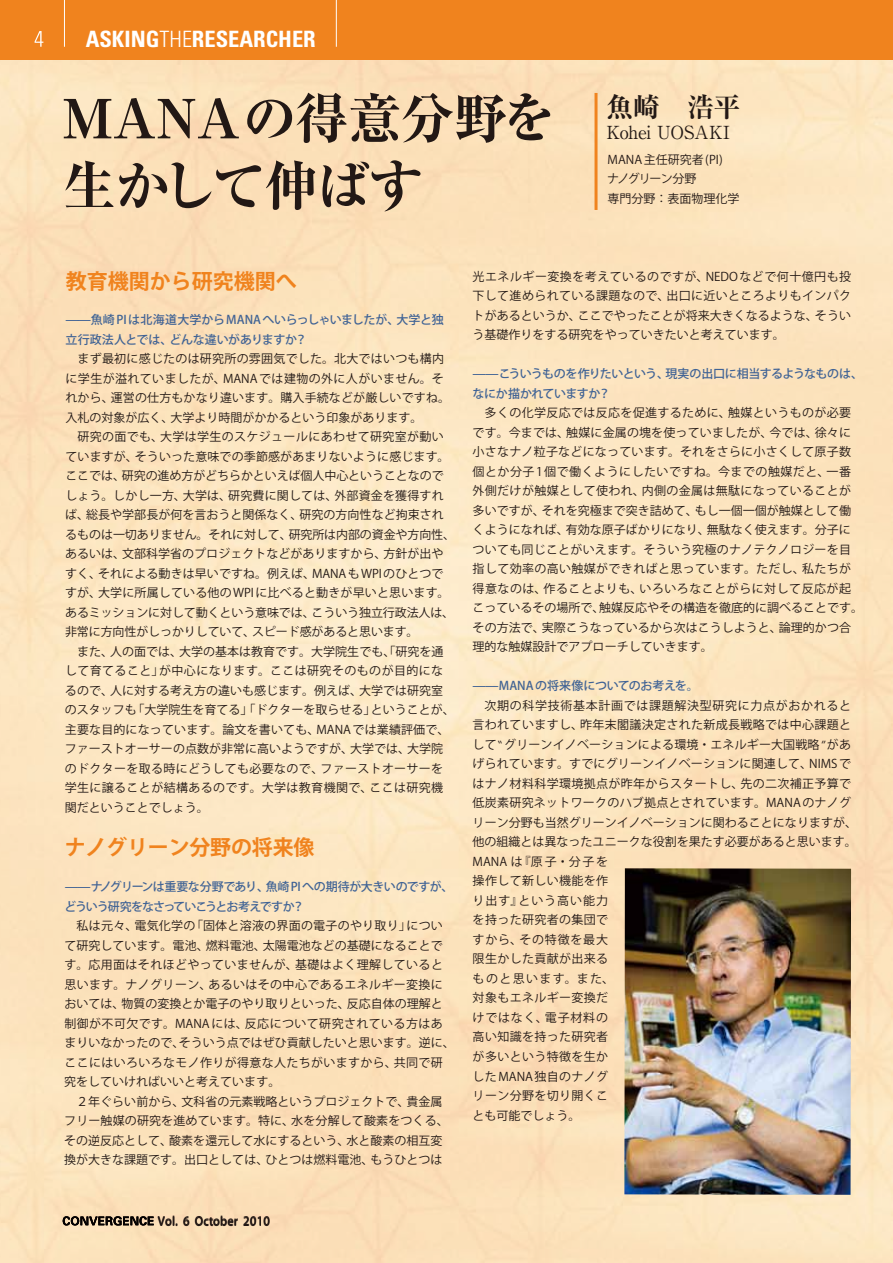
<style>
.page{position:relative;width:893px;height:1263px;background:#fff}
.page>*{position:absolute;margin:0;border:0;box-sizing:border-box;transform-origin:0 0}
.t1{font:700 expanded 54px/67.5px "Ryumin Pro";letter-spacing:-.02em;color:#221815}
.t2{font:700 expanded 27px "Ryumin Pro";color:#221815}
.t3{font:700 condensed 22.5px "Univers LT";color:#fff}
.t4{font:700 21px "Koz Go Pro";letter-spacing:-.01em;color:#f0831e}
.t5{font:18px "Ryumin Pr 5";letter-spacing:-.02em;color:#221815}
.t6{font:12px/19.5px "Koz Go Pro";letter-spacing:.01em;color:#221815}
.t7{font:12px "Koz Go Pro";letter-spacing:.03em;color:#221815}
.t8{font:12px "Koz Go Pro";letter-spacing:-.01em;color:#221815}
.t9{font:12px "Koz Go Pro";letter-spacing:.035em;color:#221815}
.t10{font:500 12px "Koz Go Pro";letter-spacing:-.035em;color:#406395}
.t11{font:12px "Koz Go Pro";letter-spacing:.04em;color:#221815}
.t12{font:500 12px "Koz Go Pro";color:#406395}
.t13{font:12px "Koz Go Pro";letter-spacing:.055em;color:#221815}
.t14{font:500 12px "Koz Go Pro";letter-spacing:-.08em;color:#406395}
.t15{font:12px "Koz Go Pro";letter-spacing:.065em;color:#221815}
.t16{font:500 12px "Koz Go Pro";letter-spacing:-.015em;color:#406395}
.t17{font:12px "Koz Go Pro";letter-spacing:.07em;color:#221815}
.t18{font:12px "Koz Go Pro";letter-spacing:.08em;color:#221815}
.t19{font:12px "Koz Go Pro";letter-spacing:.115em;color:#221815}
.t20{font:500 11.7px "Koz Go Pro";color:#221815}
.s1{font-weight:300}
.s2{font-family:"Skia"}
</style>
<div class="page">
<img style="left:0;top:60px;width:893px;height:1203px">
<div style="left:0;top:0;width:893px;height:60px;background:#f0831e"></div>
<hr style="left:64px;top:0;width:1px;height:47px;background:#fff">
<hr style="left:336px;top:0;width:1px;height:47px;background:#fff">
<svg style="left:35px;top:31px;width:8px;height:16px"></svg>
<hr style="left:594px;top:93px;width:3px;height:117px;background:#f0831e">
<img style="left:624px;top:868px;width:227px;height:327px">
<svg style="left:63px;top:1216px;width:91px;height:9px"></svg>
<p class="t3" style="left:86px;top:25px;width:232px">ASKING<span class="s1">THE</span>RESEARCHER</p>
<p class="t1" style="left:62px;top:81px;width:496px">MANAの得意分野を生かして伸ばす</p>
<p class="t2" style="left:606px;top:85px;width:136px">魚崎　浩平</p>
<p class="t5" style="left:606px;top:118px;width:125px">Kohei UOSAKI</p>
<p class="t6" style="left:607px;top:150px;width:134px">MANA 主任研究者 (PI)<br>ナノグリーン分野<br>専門分野：表面物理化学</p>
<p class="t4" style="left:66px;top:268px;width:232px">教育機関から研究機関へ</p>
<p class="t12" style="left:66px;top:312px;width:380px">̶̶魚崎 PI は北海道大学からMANAへいらっしゃいましたが、大学と独</p>
<p class="t16" style="left:66px;top:332px;width:243px">立行政法人とでは、どんな違いがありますか？</p>
<p class="t6" style="left:78px;top:350px;width:368px">まず最初に感じたのは研究所の雰囲気でした。北大ではいつも構内</p>
<p class="t9" style="left:66px;top:371px;width:380px">に学生が溢れていましたが、MANAでは建物の外に人がいません。そ</p>
<p class="t6" style="left:66px;top:389px;width:386px">れから、運営の仕方もかなり違います。購入手続などが厳しいですね。</p>
<p class="t6" style="left:65px;top:408px;width:358px">入札の対象が広く、大学より時間がかかるという印象があります。</p>
<p class="t7" style="left:77px;top:429px;width:368px">研究の面でも、大学は学生のスケジュールにあわせて研究室が動い</p>
<p class="t6" style="left:65px;top:447px;width:386px">ていますが、そういった意味での季節感があまりないように感じます。</p>
<p class="t6" style="left:65px;top:467px;width:380px">ここでは、研究の進め方がどちらかといえば個人中心ということなので</p>
<p class="t6" style="left:65px;top:486px;width:380px">しょう。しかし一方、大学は、研究費に関しては、外部資金を獲得すれ</p>
<p class="t6" style="left:65px;top:506px;width:380px">ば、総長や学部長が何を言おうと関係なく、研究の方向性など拘束され</p>
<p class="t8" style="left:65px;top:527px;width:391px">るものは一切ありません。それに対して、研究所は内部の資金や方向性、</p>
<p class="t6" style="left:65px;top:545px;width:380px">あるいは、文部科学省のプロジェクトなどがありますから、方針が出や</p>
<p class="t6" style="left:65px;top:564px;width:380px">すく、それによる動きは早いですね。例えば、MANAもWPIのひとつで</p>
<p class="t6" style="left:65px;top:584px;width:386px">すが、大学に所属している他のWPIに比べると動きが早いと思います。</p>
<p class="t8" style="left:65px;top:605px;width:391px">あるミッションに対して動くという意味では、こういう独立行政法人は、</p>
<p class="t8" style="left:65px;top:624px;width:355px">非常に方向性がしっかりしていて、スピード感があると思います。</p>
<p class="t6" style="left:77px;top:642px;width:368px">また、人の面では、大学の基本は教育です。大学院生でも、「研究を通</p>
<p class="t9" style="left:65px;top:663px;width:380px">して育てること」が中心になります。ここは研究そのものが目的にな</p>
<p class="t6" style="left:65px;top:681px;width:380px">るので、人に対する考え方の違いも感じます。例えば、大学では研究室</p>
<p class="t6" style="left:65px;top:701px;width:392px">のスタッフも「大学院生を育てる」「ドクターを取らせる」ということが、</p>
<p class="t6" style="left:65px;top:720px;width:386px">主要な目的になっています。論文を書いても、MANA では業績評価で、</p>
<p class="t6" style="left:65px;top:740px;width:380px">ファーストオーサーの点数が非常に高いようですが、大学では、大学院</p>
<p class="t6" style="left:65px;top:759px;width:380px">のドクターを取る時にどうしても必要なので、ファーストオーサーを</p>
<p class="t7" style="left:65px;top:780px;width:380px">学生に譲ることが結構あるのです。大学は教育機関で、ここは研究機</p>
<p class="t6" style="left:65px;top:798px;width:145px">関だということでしょう。</p>
<p class="t4" style="left:65px;top:834px;width:251px">ナノグリーン分野の将来像</p>
<p class="t10" style="left:65px;top:879px;width:390px">̶̶ナノグリーンは重要な分野であり、魚崎 PIへの期待が大きいのですが、</p>
<p class="t14" style="left:65px;top:898px;width:241px">どういう研究をなさっていこうとお考えですか？</p>
<p class="t6" style="left:77px;top:916px;width:368px">私は元々、電気化学の「固体と溶液の界面の電子のやり取り」につい</p>
<p class="t6" style="left:65px;top:936px;width:380px">て研究しています。電池、燃料電池、太陽電池などの基礎になることで</p>
<p class="t7" style="left:65px;top:957px;width:380px">す。応用面はそれほどやっていませんが、基礎はよく理解していると</p>
<p class="t7" style="left:64px;top:976px;width:380px">思います。ナノグリーン、あるいはその中心であるエネルギー変換に</p>
<p class="t6" style="left:64px;top:994px;width:380px">おいては、物質の変換とか電子のやり取りといった、反応自体の理解と</p>
<p class="t9" style="left:64px;top:1015px;width:380px">制御が不可欠です。MANAには、反応について研究されている方はあ</p>
<p class="t6" style="left:64px;top:1033px;width:392px">まりいなかったので、そういう点ではぜひ貢献したいと思います。逆に、</p>
<p class="t7" style="left:64px;top:1054px;width:380px">ここにはいろいろなモノ作りが得意な人たちがいますから、共同で研</p>
<p class="t6" style="left:64px;top:1072px;width:218px">究をしていければいいと考えています。</p>
<p class="t6" style="left:76px;top:1092px;width:368px">２年ぐらい前から、文科省の元素戦略というプロジェクトで、貴金属</p>
<p class="t6" style="left:64px;top:1111px;width:386px">フリー触媒の研究を進めています。特に、水を分解して酸素をつくる、</p>
<p class="t6" style="left:64px;top:1131px;width:380px">その逆反応として、酸素を還元して水にするという、水と酸素の相互変</p>
<p class="t6" style="left:64px;top:1150px;width:380px">換が大きな課題です。出口としては、ひとつは燃料電池、もうひとつは</p>
<p class="t20" style="left:158px;top:1214px;width:114px">Vol. 6 October 2010</p>
<p class="t6" style="left:473px;top:267px;width:380px;text-align:justify">光エネルギー変換を考えているのですが、NEDOなどで何十億円も投下して進められている課題なので、出口に近いところよりもインパクトがあるというか、ここでやったことが将来大きくなるような、そういう基礎作りをする研究をやっていきたいと考えています。</p>
<p class="t10" style="left:473px;top:366px;width:392px">̶̶こういうものを作りたいという、現実の出口に相当するようなものは、</p>
<p class="t10" style="left:473px;top:386px;width:139px">なにか描かれていますか？</p>
<p class="t7" style="left:485px;top:405px;width:368px">多くの化学反応では反応を促進するために、触媒というものが必要</p>
<p class="t6" style="left:473px;top:423px;width:380px">です。今までは、触媒に金属の塊を使っていましたが、今では、徐々に</p>
<p class="t6" style="left:473px;top:443px;width:380px">小さなナノ粒子などになっています。それをさらに小さくして原子数</p>
<p class="t11" style="left:473px;top:464px;width:380px">個とか分子1個で働くようにしたいですね。今までの触媒だと、一番</p>
<p class="t7" style="left:473px;top:483px;width:380px">外側だけが触媒として使われ、内側の金属は無駄になっていることが</p>
<p class="t6" style="left:473px;top:501px;width:380px">多いですが、それを究極まで突き詰めて、もし一個一個が触媒として働</p>
<p class="t6" style="left:473px;top:521px;width:380px">くようになれば、有効な原子ばかりになり、無駄なく使えます。分子に</p>
<p class="t6" style="left:473px;top:540px;width:380px">ついても同じことがいえます。そういう究極のナノテクノロジーを目</p>
<p class="t7" style="left:473px;top:561px;width:380px">指して効率の高い触媒ができればと思っています。ただし、私たちが</p>
<p class="t11" style="left:473px;top:581px;width:380px">得意なのは、作ることよりも、いろいろなことがらに対して反応が起</p>
<p class="t6" style="left:473px;top:599px;width:392px">こっているその場所で、触媒反応やその構造を徹底的に調べることです。</p>
<p class="t6" style="left:473px;top:618px;width:380px">その方法で、実際こうなっているから次はこうしようと、論理的かつ合</p>
<p class="t6" style="left:473px;top:638px;width:241px">理的な触媒設計でアプローチしていきます。</p>
<p class="t12" style="left:473px;top:678px;width:228px">̶̶MANAの将来像についてのお考えを。</p>
<p class="t13" style="left:485px;top:698px;width:368px">次期の科学技術基本計画では課題解決型研究に力点がおかれると</p>
<p class="t7" style="left:473px;top:717px;width:380px">言われていますし、昨年末閣議決定された新成長戦略では中心課題と</p>
<p class="t6" style="left:473px;top:735px;width:380px">して<span class="s2">“</span>グリーンイノベーションによる環境・エネルギー大国戦略<span class="s2">”</span>があ</p>
<p class="t6" style="left:473px;top:755px;width:380px">げられています。すでにグリーンイノベーションに関連して、NIMS で</p>
<p class="t7" style="left:473px;top:776px;width:380px">はナノ材料科学環境拠点が昨年からスタートし、先の二次補正予算で</p>
<p class="t6" style="left:473px;top:794px;width:380px">低炭素研究ネットワークのハブ拠点とされています。MANAのナノグ</p>
<p class="t6" style="left:473px;top:813px;width:386px">リーン分野も当然グリーンイノベーションに関わることになりますが、</p>
<p class="t6" style="left:473px;top:833px;width:385px">他の組織とは異なったユニークな役割を果たす必要があると思います。</p>
<p class="t17" style="left:473px;top:854px;width:137px">MANA は『原子・分子を</p>
<p class="t7" style="left:473px;top:873px;width:137px">操作して新しい機能を作</p>
<p class="t18" style="left:473px;top:893px;width:137px">り出す』という高い能力</p>
<p class="t7" style="left:473px;top:912px;width:137px">を持った研究者の集団で</p>
<p class="t15" style="left:473px;top:932px;width:137px">すから、その特徴を最大</p>
<p class="t7" style="left:473px;top:951px;width:137px">限生かした貢献が出来る</p>
<p class="t19" style="left:473px;top:971px;width:143px">ものと思います。また、</p>
<p class="t7" style="left:473px;top:990px;width:137px">対象もエネルギー変換だ</p>
<p class="t15" style="left:473px;top:1010px;width:137px">けではなく、電子材料の</p>
<p class="t7" style="left:473px;top:1029px;width:137px">高い知識を持った研究者</p>
<p class="t7" style="left:473px;top:1049px;width:137px">が多いという特徴を生か</p>
<p class="t6" style="left:473px;top:1067px;width:137px">したMANA独自のナノグ</p>
<p class="t7" style="left:473px;top:1088px;width:137px">リーン分野を切り開くこ</p>
<p class="t6" style="left:473px;top:1106px;width:109px">とも可能でしょう。</p>
</div>
